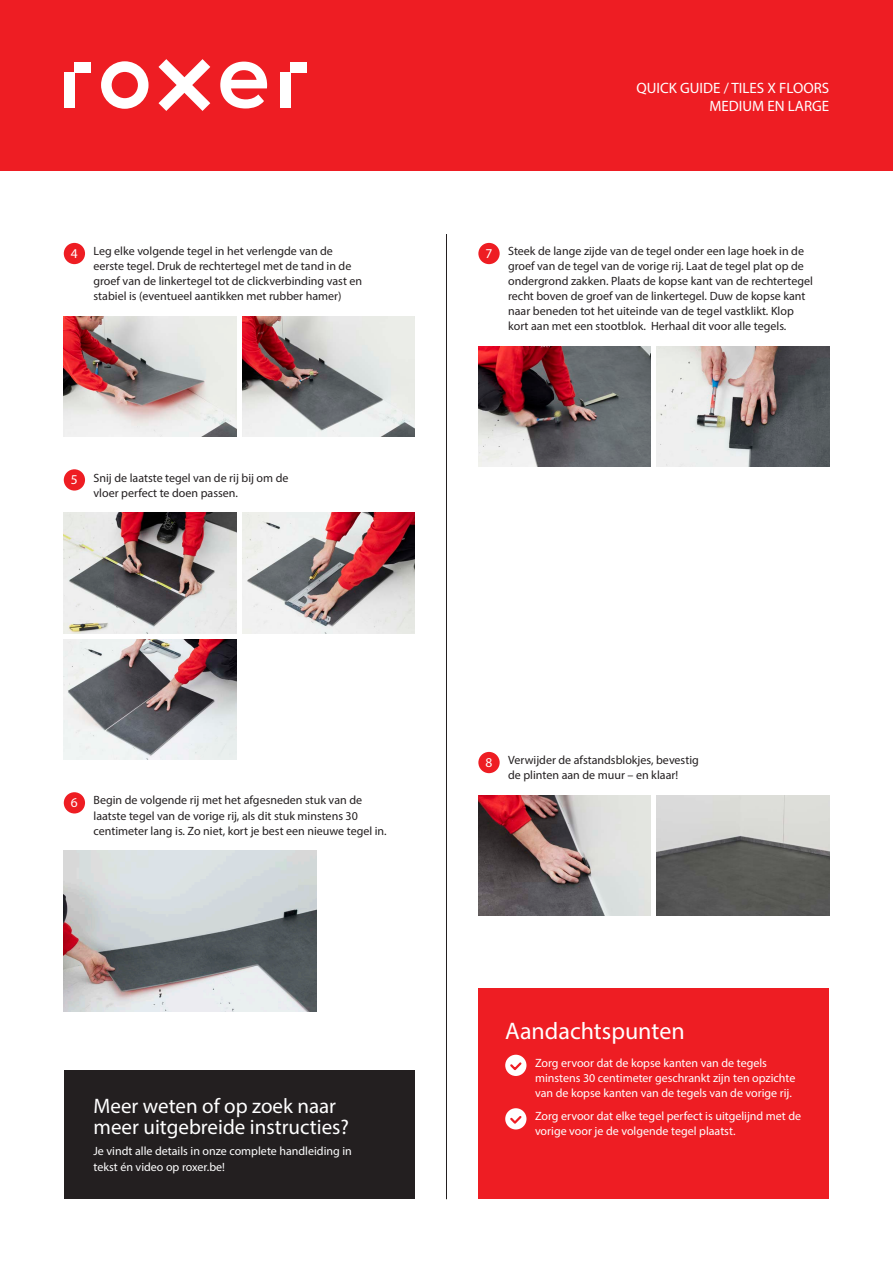
<style>
.page{position:relative;width:893px;height:1263px;background:#fff}
.page>*{position:absolute;margin:0;border:0;box-sizing:border-box;transform-origin:0 0}
.Titel_klein{font:24px "Myriad Pro";color:#fff}
.Titel_klein-2{font:21px/21px "Myriad Pro";color:#fff}
.t1{font:15px/18px "Myriad Pro";color:#fff;text-align:right}
.Opsomming{font:13.5px "Myriad Pro";color:#fff}
.Opsomming-2{font:12px/15px "Myriad Pro";color:#231f20}
.Opsomming-3{font:12px/15px "Myriad Pro";color:#fff}
.Leestekst{font:12px/16.5px "Myriad Pro";color:#fff}
</style>
<div class="page">
<div style="left:64px;top:243px;width:21px;height:21px;background:#ee1d23;border-radius:50%"></div>
<img style="left:64px;top:316px;width:172px;height:121px">
<img style="left:242px;top:316px;width:173px;height:121px">
<div style="left:64px;top:469px;width:21px;height:22px;background:#ee1d23;border-radius:50%"></div>
<img style="left:64px;top:513px;width:172px;height:120px">
<img style="left:64px;top:639px;width:172px;height:121px">
<img style="left:242px;top:513px;width:173px;height:120px">
<div style="left:64px;top:792px;width:21px;height:21px;background:#ee1d23;border-radius:50%"></div>
<img style="left:64px;top:851px;width:252px;height:160px">
<div style="left:478px;top:989px;width:351px;height:210px;background:#ee1d23"></div>
<div style="left:64px;top:1070px;width:351px;height:129px;background:#231f20"></div>
<div style="left:505px;top:1055px;width:21px;height:21px;background:#fff;border-radius:50%"></div>
<svg style="left:510px;top:1062px;width:12px;height:9px"></svg>
<div style="left:505px;top:1108px;width:21px;height:21px;background:#fff;border-radius:50%"></div>
<svg style="left:510px;top:1116px;width:14px;height:10px"></svg>
<div style="left:478px;top:243px;width:22px;height:21px;background:#ee1d23;border-radius:50%"></div>
<img style="left:478px;top:346px;width:173px;height:121px">
<img style="left:657px;top:346px;width:172px;height:121px">
<div style="left:478px;top:752px;width:22px;height:21px;background:#ee1d23;border-radius:50%"></div>
<img style="left:478px;top:795px;width:173px;height:121px">
<img style="left:657px;top:795px;width:172px;height:121px">
<div style="left:0;top:0;width:893px;height:170px;background:#ee1d23"></div>
<svg style="left:220px;top:62px;width:47px;height:46px"></svg>
<div style="left:64px;top:73px;width:10px;height:35px;background:#fff"></div>
<div style="left:74px;top:62px;width:17px;height:11px;background:#fff"></div>
<div style="left:280px;top:73px;width:10px;height:35px;background:#fff"></div>
<div style="left:290px;top:62px;width:17px;height:11px;background:#fff"></div>
<svg style="left:101px;top:61px;width:48px;height:48px"></svg>
<svg style="left:158px;top:59px;width:52px;height:52px"></svg>
<hr style="left:446px;top:234px;width:1px;height:965px;background:#231f20">
<p class="Opsomming" style="left:71px;top:245px;width:8px">4</p>
<p class="Opsomming-2" style="left:94px;top:243px;width:270px">Leg elke volgende tegel in het verlengde van de eerste tegel. Druk de rechtertegel met de tand in de groef van de linkertegel tot de clickverbinding vast en stabiel is (eventueel aantikken met rubber hamer)</p>
<p class="Opsomming" style="left:71px;top:471px;width:8px">5</p>
<p class="Opsomming-2" style="left:94px;top:470px;width:197px">Snij de laatste tegel van de rij bij om de vloer perfect te doen passen.</p>
<p class="t1" style="left:637px;top:79px;width:194px">QUICK GUIDE / TILES X FLOORS<br>MEDIUM EN LARGE</p>
<p class="Opsomming" style="left:486px;top:245px;width:8px">7</p>
<p class="Opsomming-2" style="left:508px;top:243px;width:306px">Steek de lange zijde van de tegel onder een lage hoek in de groef van de tegel van de vorige rij. Laat de tegel plat op de ondergrond zakken. Plaats de kopse kant van de rechtertegel recht boven de groef van de linkertegel. Duw de kopse kant naar beneden tot het uiteinde van de tegel vastklikt. Klop kort aan met een stootblok. Herhaal dit voor alle tegels.</p>
<p class="Opsomming" style="left:71px;top:794px;width:8px">6</p>
<p class="Opsomming-2" style="left:94px;top:793px;width:295px">Begin de volgende rij met het afgesneden stuk van de laatste tegel van de vorige rij, als dit stuk minstens 30 centimeter lang is. Zo niet, kort je best een nieuwe tegel in.</p>
<p class="Titel_klein-2" style="left:94px;top:1095px;width:257px">Meer weten of op zoek naar meer uitgebreide instructies?</p>
<p class="Leestekst" style="left:94px;top:1142px;width:260px">Je vindt alle details in onze complete handleiding in tekst én video op roxer.be!</p>
<p class="Opsomming" style="left:486px;top:754px;width:8px">8</p>
<p class="Opsomming-2" style="left:508px;top:752px;width:192px">Verwijder de afstandsblokjes, bevestig de plinten aan de muur – en klaar!</p>
<p class="Titel_klein" style="left:505px;top:1016px;width:181px">Aandachtspunten</p>
<p class="Opsomming-3" style="left:535px;top:1055px;width:262px">Zorg ervoor dat de kopse kanten van de tegels minstens 30 centimeter geschrankt zijn ten opzichte van de kopse kanten van de tegels van de vorige rij.</p>
<p class="Opsomming-3" style="left:535px;top:1109px;width:268px">Zorg ervoor dat elke tegel perfect is uitgelijnd met de vorige voor je de volgende tegel plaatst.</p>
</div>
